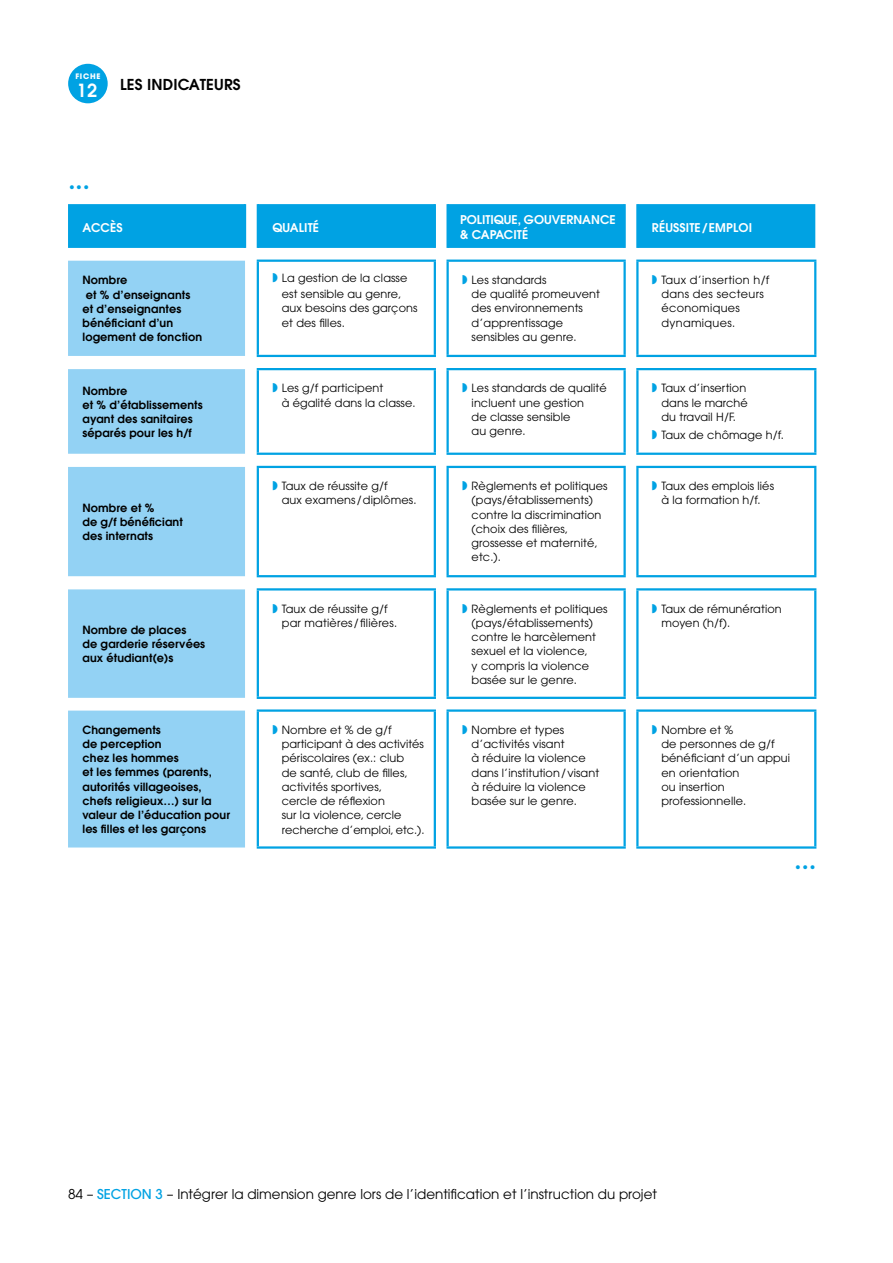
<style>
.page{position:relative;width:893px;height:1263px;background:#fff}
.page>*{position:absolute;margin:0;border:0;box-sizing:border-box;transform-origin:0 0}
.t1{font:600 18px "Avant Garde";color:#fff}
.t2{font:600 15px "Avant Garde";letter-spacing:.01em;color:#000}
.t3{font:13.5px "Avant Garde";color:#000}
.t4{font:12.75px "Avant Garde";color:#00a2e3}
.t5{font:600 12px/15px "Avant Garde";letter-spacing:.01em;color:#fff}
.t6{font:11.25px/14.2px "Avant Garde";letter-spacing:.01em;color:#000}
.t7{font:600 11.25px/14.2px "Avant Garde";letter-spacing:.01em;color:#000}
.t8{font:11.25px/14.2px "Avant Garde";letter-spacing:.03em;color:#000}
.t9{font:700 7.5px "Avant Garde";letter-spacing:.1em;color:#fff}
.s1{color:#00a2e3}
.s2{font-weight:500;color:#00a2e3}
</style>
<div class="page">
<div style="left:68px;top:64px;width:40px;height:39px;background:#00a2e3;border-radius:50%"></div>
<div style="left:68px;top:204px;width:747px;height:44px;background:#00a2e3"></div>
<svg style="left:246px;top:204px;width:391px;height:643px"></svg>
<svg style="left:68px;top:261px;width:177px;height:586px;background:#9cd6f4"></svg>
<hr style="left:244px;top:204px;width:2px;height:44px;background:#00a2e3">
<hr style="left:257px;top:204px;width:2px;height:44px;background:#00a2e3">
<hr style="left:434px;top:204px;width:2px;height:44px;background:#00a2e3">
<hr style="left:446px;top:204px;width:3px;height:44px;background:#00a2e3">
<hr style="left:623px;top:204px;width:3px;height:44px;background:#00a2e3">
<hr style="left:636px;top:204px;width:3px;height:44px;background:#00a2e3">
<hr style="left:257px;top:368px;width:179px;height:2px;background:#00a2e3">
<hr style="left:446px;top:368px;width:180px;height:2px;background:#00a2e3">
<hr style="left:636px;top:368px;width:180px;height:2px;background:#00a2e3">
<hr style="left:814px;top:370px;width:2px;height:83px;background:#00a2e3">
<hr style="left:257px;top:453px;width:179px;height:2px;background:#00a2e3">
<hr style="left:446px;top:453px;width:180px;height:2px;background:#00a2e3">
<hr style="left:636px;top:453px;width:180px;height:2px;background:#00a2e3">
<hr style="left:257px;top:466px;width:179px;height:2px;background:#00a2e3">
<hr style="left:446px;top:466px;width:180px;height:2px;background:#00a2e3">
<hr style="left:636px;top:466px;width:180px;height:2px;background:#00a2e3">
<hr style="left:814px;top:468px;width:2px;height:107px;background:#00a2e3">
<hr style="left:257px;top:575px;width:179px;height:2px;background:#00a2e3">
<hr style="left:446px;top:575px;width:180px;height:2px;background:#00a2e3">
<hr style="left:636px;top:575px;width:180px;height:2px;background:#00a2e3">
<hr style="left:257px;top:588px;width:179px;height:2px;background:#00a2e3">
<hr style="left:446px;top:588px;width:180px;height:2px;background:#00a2e3">
<hr style="left:636px;top:588px;width:180px;height:2px;background:#00a2e3">
<hr style="left:814px;top:590px;width:2px;height:107px;background:#00a2e3">
<hr style="left:257px;top:697px;width:179px;height:2px;background:#00a2e3">
<hr style="left:446px;top:697px;width:180px;height:2px;background:#00a2e3">
<hr style="left:636px;top:697px;width:180px;height:2px;background:#00a2e3">
<hr style="left:257px;top:709px;width:179px;height:3px;background:#00a2e3">
<hr style="left:446px;top:709px;width:180px;height:3px;background:#00a2e3">
<hr style="left:636px;top:709px;width:180px;height:3px;background:#00a2e3">
<hr style="left:814px;top:712px;width:2px;height:134px;background:#00a2e3">
<hr style="left:257px;top:846px;width:179px;height:3px;background:#00a2e3">
<hr style="left:446px;top:846px;width:180px;height:3px;background:#00a2e3">
<hr style="left:636px;top:846px;width:180px;height:3px;background:#00a2e3">
<hr style="left:257px;top:370px;width:2px;height:83px;background:#00a2e3">
<hr style="left:257px;top:468px;width:2px;height:107px;background:#00a2e3">
<hr style="left:257px;top:590px;width:2px;height:107px;background:#00a2e3">
<hr style="left:257px;top:712px;width:2px;height:134px;background:#00a2e3">
<hr style="left:434px;top:370px;width:2px;height:83px;background:#00a2e3">
<hr style="left:446px;top:370px;width:3px;height:83px;background:#00a2e3">
<hr style="left:623px;top:370px;width:3px;height:83px;background:#00a2e3">
<hr style="left:636px;top:370px;width:3px;height:83px;background:#00a2e3">
<hr style="left:434px;top:468px;width:2px;height:107px;background:#00a2e3">
<hr style="left:446px;top:468px;width:3px;height:107px;background:#00a2e3">
<hr style="left:623px;top:468px;width:3px;height:107px;background:#00a2e3">
<hr style="left:636px;top:468px;width:3px;height:107px;background:#00a2e3">
<hr style="left:434px;top:590px;width:2px;height:107px;background:#00a2e3">
<hr style="left:446px;top:590px;width:3px;height:107px;background:#00a2e3">
<hr style="left:623px;top:590px;width:3px;height:107px;background:#00a2e3">
<hr style="left:636px;top:590px;width:3px;height:107px;background:#00a2e3">
<hr style="left:434px;top:712px;width:2px;height:134px;background:#00a2e3">
<hr style="left:446px;top:712px;width:3px;height:134px;background:#00a2e3">
<hr style="left:623px;top:712px;width:3px;height:134px;background:#00a2e3">
<hr style="left:636px;top:712px;width:3px;height:134px;background:#00a2e3">
<hr style="left:257px;top:260px;width:179px;height:2px;background:#00a2e3">
<hr style="left:257px;top:262px;width:2px;height:93px;background:#00a2e3">
<hr style="left:434px;top:262px;width:2px;height:93px;background:#00a2e3">
<hr style="left:257px;top:355px;width:179px;height:2px;background:#00a2e3">
<hr style="left:446px;top:260px;width:180px;height:2px;background:#00a2e3">
<hr style="left:446px;top:262px;width:3px;height:93px;background:#00a2e3">
<hr style="left:623px;top:262px;width:3px;height:93px;background:#00a2e3">
<hr style="left:446px;top:355px;width:180px;height:2px;background:#00a2e3">
<hr style="left:636px;top:260px;width:180px;height:2px;background:#00a2e3">
<hr style="left:636px;top:262px;width:3px;height:93px;background:#00a2e3">
<hr style="left:814px;top:262px;width:2px;height:93px;background:#00a2e3">
<hr style="left:636px;top:355px;width:180px;height:2px;background:#00a2e3">
<p class="t9" style="left:75px;top:72px;width:27px">FICHE</p>
<h1 class="t1" style="left:77px;top:78px;width:22px">12</h1>
<h2 class="t2" style="left:120px;top:74px;width:122px">LES INDICATEURS</h2>
<p class="t4" style="left:68px;top:180px;width:24px">•••</p>
<p class="t5" style="left:83px;top:219px;width:42px">ACCÈS</p>
<p class="t5" style="left:272px;top:219px;width:48px">QUALITÉ</p>
<p class="t5" style="left:460px;top:212px;width:157px">POLITIQUE, GOUVERNANCE &amp; CAPACITÉ</p>
<p class="t5" style="left:652px;top:219px;width:102px">RÉUSSITE/EMPLOI</p>
<p class="t7" style="left:83px;top:273px;width:121px">Nombre<br>et % d’enseignants<br>et d’enseignantes bénéficiant d’un logement de fonction</p>
<p class="t6" style="left:272px;top:270px;width:137px;line-height:15.8px;text-align:center"><span class="s1">◗</span> La gestion de la classe est sensible au genre,</p>
<p class="t6" style="left:472px;top:273px;width:130px;text-indent:-9px"><span class="s1">◗</span> Les standards<br>de qualité promeuvent des environnements d’apprentissage sensibles au genre.</p>
<p class="t8" style="left:661px;top:273px;width:110px;text-indent:-9px"><span class="s1">◗</span> Taux d’insertion h/f dans des secteurs économiques dynamiques.</p>
<p class="t6" style="left:282px;top:301px;width:137px">aux besoins des garçons et des filles.</p>
<p class="t7" style="left:83px;top:383px;width:122px">Nombre<br>et % d’établissements ayant des sanitaires séparés pour les h/f</p>
<p class="t6" style="left:282px;top:381px;width:135px;text-indent:-9px"><span class="s1">◗</span> Les g/f participent<br>à égalité dans la classe.</p>
<p class="t6" style="left:472px;top:381px;width:137px;text-indent:-9px"><span class="s1">◗</span> Les standards de qualité incluent une gestion<br>de classe sensible<br>au genre.</p>
<p class="t6" style="left:661px;top:381px;width:88px;text-indent:-9px"><span class="s1">◗</span> Taux d’insertion dans le marché du travail H/F.</p>
<p class="t6" style="left:652px;top:428px;width:133px"><span class="s1">◗</span> Taux de chômage h/f.</p>
<p class="t7" style="left:83px;top:500px;width:102px">Nombre et %<br>de g/f bénéficiant des internats</p>
<p class="t7" style="left:83px;top:622px;width:124px">Nombre de places<br>de garderie réservées aux étudiant(e)s</p>
<p class="t6" style="left:282px;top:479px;width:136px;text-indent:-9px"><span class="s1">◗</span> Taux de réussite g/f<br>aux examens/diplômes.</p>
<p class="t6" style="left:472px;top:479px;width:137px;text-indent:-9px"><span class="s1">◗</span> Règlements et politiques (pays/établissements) contre la discrimination (choix des filières, grossesse et maternité, etc.).</p>
<p class="t6" style="left:652px;top:479px;width:124px;text-align:center"><span class="s1">◗</span> Taux des emplois liés à la formation h/f.</p>
<p class="t6" style="left:282px;top:601px;width:117px;text-indent:-9px"><span class="s1">◗</span> Taux de réussite g/f par matières/filières.</p>
<p class="t6" style="left:472px;top:601px;width:137px;text-indent:-9px"><span class="s1">◗</span> Règlements et politiques (pays/établissements) contre le harcèlement sexuel et la violence,<br>y compris la violence basée sur le genre.</p>
<p class="t6" style="left:661px;top:601px;width:122px;text-indent:-9px"><span class="s1">◗</span> Taux de rémunération moyen (h/f).</p>
<p class="t7" style="left:83px;top:722px;width:149px">Changements<br>de perception<br>chez les hommes<br>et les femmes (parents, autorités villageoises, chefs religieux…) sur la valeur de l’éducation pour les filles et les garçons</p>
<p class="t6" style="left:282px;top:722px;width:144px;text-indent:-9px"><span class="s1">◗</span> Nombre et % de g/f participant à des activités périscolaires (ex.: club<br>de santé, club de filles, activités sportives,<br>cercle de réflexion<br>sur la violence, cercle recherche d’emploi, etc.).</p>
<p class="t6" style="left:472px;top:722px;width:129px;text-indent:-9px"><span class="s1">◗</span> Nombre et types d’activités visant<br>à réduire la violence dans l’institution/visant à réduire la violence basée sur le genre.</p>
<p class="t6" style="left:661px;top:722px;width:130px;text-indent:-9px"><span class="s1">◗</span> Nombre et %<br>de personnes de g/f bénéficiant d’un appui en orientation<br>ou insertion professionnelle.</p>
<p class="t3" style="left:68px;top:1186px;width:590px">84 – <span class="s2">SECTION 3</span> – Intégrer la dimension genre lors de l’identification et l’instruction du projet</p>
<p class="t4" style="left:794px;top:859px;width:24px">•••</p>
</div>
